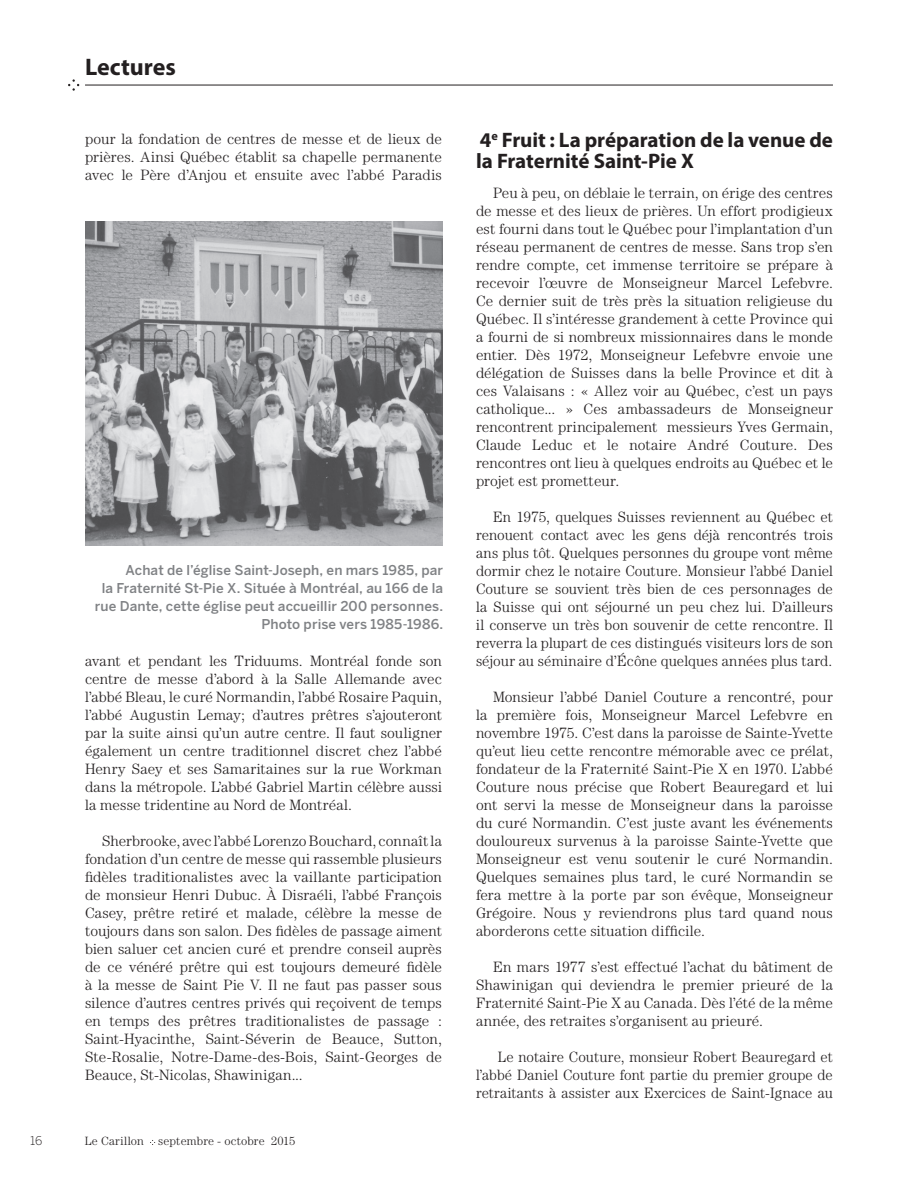
<style>
.page{position:relative;width:918px;height:1188px;background:#fff}
.page>*{position:absolute;margin:0;border:0;box-sizing:border-box;transform-origin:0 0}
.t1{font:700 24px "Myriad Pro";color:#231f20}
.t2{font:700 21px/21px "Myriad Pro";letter-spacing:-.005em;color:#231f20}
.t3{font:300 15px/18px "Century Std";letter-spacing:.005em;color:#231f20;text-align:justify}
.t4{font:500 13.5px/18px "Benton Sans";letter-spacing:.01em;color:#808285;text-align:right}
.t5{font:300 12px "Century Std";letter-spacing:.015em;color:#231f20}
.t6{font:300 12px "Benton Sans";color:#231f20}
</style>
<div class="page">
<svg style="left:68px;top:79px;width:11px;height:12px"></svg>
<hr style="left:85px;top:85px;width:748px;height:1px;background:#231f20">
<img style="left:86px;top:221px;width:357px;height:325px">
<h1 class="t1" style="left:85px;top:51px;width:92px">Lectures</h1>
<p class="t3" style="left:85px;top:130px;width:358px">pour la fondation de centres de messe et de lieux de prières. Ainsi Québec établit sa chapelle permanente avec le Père d’Anjou et ensuite avec l’abbé Paradis</p>
<p class="t4" style="left:95px;top:561px;width:350px">Achat de l’église Saint-Joseph, en mars 1985, par<br>la Fraternité St-Pie X. Située à Montréal, au 166 de la rue Dante, cette église peut accueillir 200 personnes.<br>Photo prise vers 1985-1986.</p>
<p class="t3" style="left:85px;top:652px;width:359px">avant et pendant les Triduums. Montréal fonde son centre de messe d’abord à la Salle Allemande avec l’abbé Bleau, le curé Normandin, l’abbé Rosaire Paquin, l’abbé Augustin Lemay; d’autres prêtres s’ajouteront par la suite ainsi qu’un autre centre. Il faut souligner également un centre traditionnel discret chez l’abbé Henry Saey et ses Samaritaines sur la rue Workman dans la métropole. L’abbé Gabriel Martin célèbre aussi la messe tridentine au Nord de Montréal.</p>
<p class="t3" style="left:85px;top:832px;width:359px;text-indent:17px">Sherbrooke, avec l’abbé Lorenzo Bouchard, connaît la fondation d’un centre de messe qui rassemble plusieurs fidèles traditionalistes avec la vaillante participation de monsieur Henri Dubuc. À Disraéli, l’abbé François Casey, prêtre retiré et malade, célèbre la messe de toujours dans son salon. Des fidèles de passage aiment bien saluer cet ancien curé et prendre conseil auprès de ce vénéré prêtre qui est toujours demeuré fidèle à la messe de Saint Pie V. Il ne faut pas passer sous silence d’autres centres privés qui reçoivent de temps en temps des prêtres traditionalistes de passage :<br>Saint-Hyacinthe, Saint-Séverin de Beauce, Sutton, Ste-Rosalie, Notre-Dame-des-Bois, Saint-Georges de Beauce, St-Nicolas, Shawinigan...</p>
<p class="t6" style="left:30px;top:1134px;width:14px">16</p>
<p class="t5" style="left:85px;top:1134px;width:212px">Le Carillon septembre - octobre 2015</p>
<h2 class="t2" style="left:476px;top:129px;width:358px">4<sup>e</sup> Fruit : La préparation de la venue de la Fraternité Saint-Pie X</h2>
<p class="t3" style="left:476px;top:184px;width:359px;text-indent:17px">Peu à peu, on déblaie le terrain, on érige des centres de messe et des lieux de prières. Un effort prodigieux est fourni dans tout le Québec pour l’implantation d’un réseau permanent de centres de messe. Sans trop s’en rendre compte, cet immense territoire se prépare à recevoir l’œuvre de Monseigneur Marcel Lefebvre.<br>Ce dernier suit de très près la situation religieuse du Québec. Il s’intéresse grandement à cette Province qui a fourni de si nombreux missionnaires dans le monde entier. Dès 1972, Monseigneur Lefebvre envoie une délégation de Suisses dans la belle Province et dit à ces Valaisans : « Allez voir au Québec, c’est un pays catholique... » Ces ambassadeurs de Monseigneur rencontrent principalement messieurs Yves Germain, Claude Leduc et le notaire André Couture. Des rencontres ont lieu à quelques endroits au Québec et le projet est prometteur.</p>
<p class="t3" style="left:476px;top:508px;width:359px;text-indent:17px">En 1975, quelques Suisses reviennent au Québec et renouent contact avec les gens déjà rencontrés trois ans plus tôt. Quelques personnes du groupe vont même dormir chez le notaire Couture. Monsieur l’abbé Daniel Couture se souvient très bien de ces personnages de la Suisse qui ont séjourné un peu chez lui. D’ailleurs il conserve un très bon souvenir de cette rencontre. Il reverra la plupart de ces distingués visiteurs lors de son séjour au séminaire d’Écône quelques années plus tard.</p>
<p class="t3" style="left:476px;top:688px;width:358px;text-indent:17px">Monsieur l’abbé Daniel Couture a rencontré, pour la première fois, Monseigneur Marcel Lefebvre en novembre 1975. C’est dans la paroisse de Sainte-Yvette qu’eut lieu cette rencontre mémorable avec ce prélat, fondateur de la Fraternité Saint-Pie X en 1970. L’abbé Couture nous précise que Robert Beauregard et lui ont servi la messe de Monseigneur dans la paroisse du curé Normandin. C’est juste avant les événements douloureux survenus à la paroisse Sainte-Yvette que Monseigneur est venu soutenir le curé Normandin.<br>Quelques semaines plus tard, le curé Normandin se fera mettre à la porte par son évêque, Monseigneur Grégoire. Nous y reviendrons plus tard quand nous aborderons cette situation difficile.</p>
<p class="t3" style="left:476px;top:958px;width:358px;text-indent:17px">En mars 1977 s’est effectué l’achat du bâtiment de Shawinigan qui deviendra le premier prieuré de la Fraternité Saint-Pie X au Canada. Dès l’été de la même année, des retraites s’organisent au prieuré.</p>
<p class="t3" style="left:476px;top:1048px;width:358px;text-indent:22px">Le notaire Couture, monsieur Robert Beauregard et l’abbé Daniel Couture font partie du premier groupe de retraitants à assister aux Exercices de Saint-Ignace au</p>
</div>
